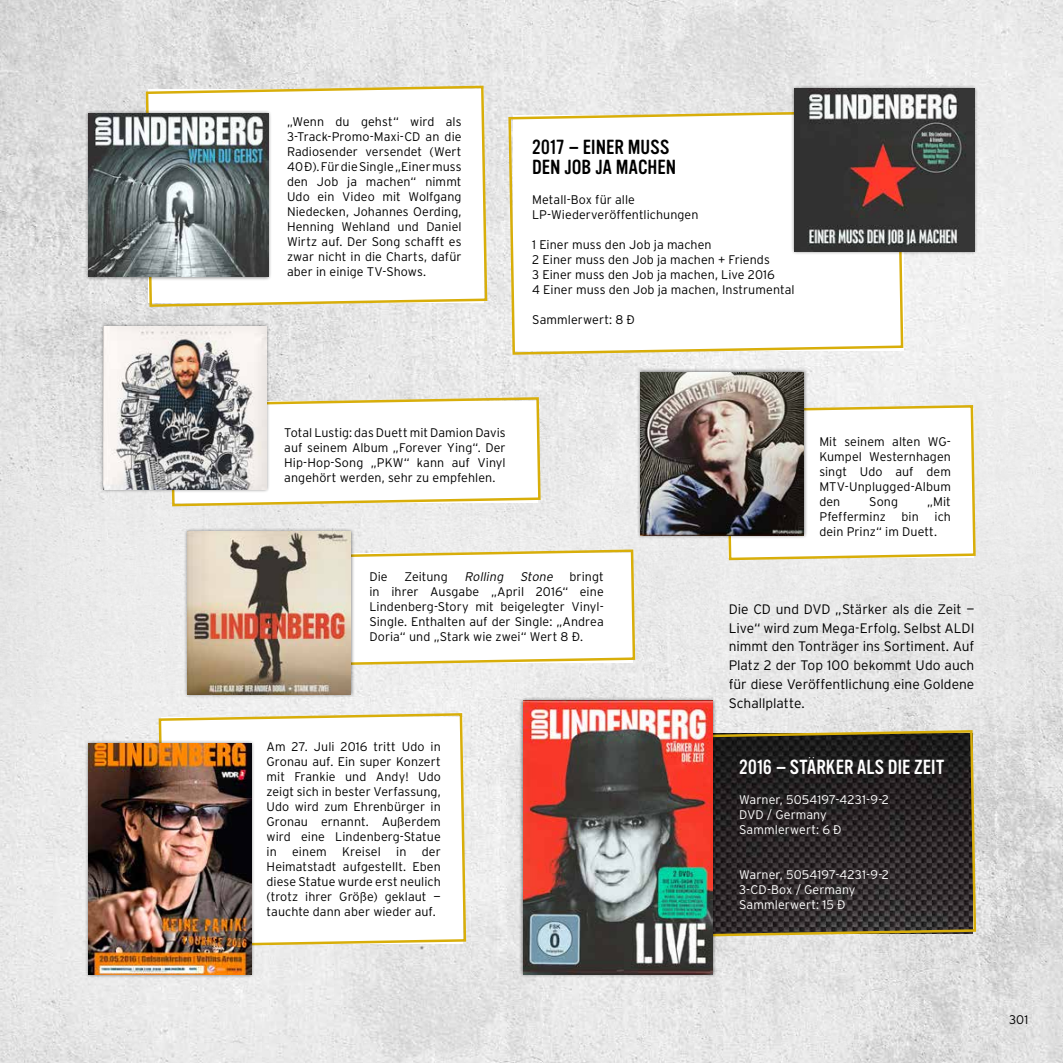
<style>
.page{position:relative;width:1063px;height:1063px;background:#fff}
.page>*{position:absolute;margin:0;border:0;box-sizing:border-box;transform-origin:0 0}
.t1{font:20px/20px "Vinyl OT";color:#000}
.t2{font:20px "Vinyl OT";letter-spacing:.005em;color:#fff}
.t3{font:300 13.75px/18.8px "Interstate";color:#000;text-align:justify}
.t4{font:300 12.5px/15px "Interstate";letter-spacing:.005em;color:#000;text-align:justify}
.t5{font:300 12.5px/15px "Interstate";letter-spacing:.005em;color:#fff}
.s1{font-style:italic}
</style>
<div class="page">
<img style="left:0;top:748px;width:1063px;height:315px">
<img style="left:0;top:0;width:1063px;height:748px">
<svg style="left:145px;top:84px;width:344px;height:224px"></svg>
<svg style="left:169px;top:396px;width:373px;height:112px"></svg>
<svg style="left:725px;top:404px;width:252px;height:157px"></svg>
<svg style="left:354px;top:548px;width:282px;height:120px"></svg>
<svg style="left:157px;top:712px;width:310px;height:236px"></svg>
<svg style="left:507px;top:109px;width:398px;height:247px"></svg>
<div style="left:85px;top:110px;width:187px;height:170px;background:#000;opacity:.5"></div>
<img style="left:89px;top:114px;width:179px;height:163px">
<div style="left:100px;top:322px;width:170px;height:171px;background:#000;opacity:.5"></div>
<img style="left:104px;top:326px;width:163px;height:163px">
<div style="left:791px;top:85px;width:187px;height:170px;background:#000;opacity:.5"></div>
<img style="left:795px;top:89px;width:179px;height:163px">
<div style="left:637px;top:368px;width:170px;height:171px;background:#000;opacity:.5"></div>
<img style="left:641px;top:372px;width:163px;height:163px">
<div style="left:184px;top:528px;width:170px;height:170px;background:#000;opacity:.5"></div>
<img style="left:188px;top:531px;width:163px;height:163px">
<div style="left:85px;top:740px;width:170px;height:238px;background:#000;opacity:.5"></div>
<img style="left:89px;top:744px;width:163px;height:230px">
<svg style="left:717px;top:729px;width:260px;height:211px;background:#35302d"></svg>
<div style="left:519px;top:697px;width:198px;height:281px;background:#000;opacity:.5"></div>
<img style="left:523px;top:700px;width:190px;height:274px">
<p class="t4" style="left:287px;top:114px;width:176px">„Wenn du gehst“ wird als 3-Track-Promo-Maxi-CD an die Radiosender versendet (Wert 40 €). Für die Single „Einer muss den Job ja machen“ nimmt Udo ein Video mit Wolfgang Niedecken, Johannes Oerding, Henning Wehland und Daniel Wirtz auf. Der Song schafft es zwar nicht in die Charts, dafür aber in einige TV-Shows.</p>
<h1 class="t1" style="left:532px;top:137px;width:145px">2017 — EINER MUSS<br>DEN JOB JA MACHEN</h1>
<p class="t4" style="left:532px;top:192px;width:168px">Metall-Box für alle<br>LP-Wiederveröffentlichungen</p>
<p class="t4" style="left:532px;top:237px;width:264px;text-align:left">1 Einer muss den Job ja machen<br>2 Einer muss den Job ja machen + Friends<br>3 Einer muss den Job ja machen, Live 2016<br>4 Einer muss den Job ja machen, Instrumental</p>
<p class="t4" style="left:532px;top:312px;width:104px">Sammlerwert: 8 €</p>
<p class="t4" style="left:284px;top:425px;width:223px">Total Lustig: das Duett mit Damion Davis auf seinem Album „Forever Ying“. Der Hip-Hop-Song „PKW“ kann auf Vinyl angehört werden, sehr zu empfehlen.</p>
<p class="t4" style="left:369px;top:569px;width:236px;text-indent:95px"><span class="s1">Rolling Stone</span> b r i n g t in ihrer Ausgabe „April 2016“ eine Lindenberg-Story mit beigelegter Vinyl-Single. Enthalten auf der Single: „Andrea Doria“ und „Stark wie zwei“ Wert 8 €.</p>
<p class="t4" style="left:369px;top:569px;width:20px">Die</p>
<p class="t4" style="left:404px;top:569px;width:45px">Zeitung</p>
<p class="t4" style="left:267px;top:739px;width:176px">Am 27. Juli 2016 tritt Udo in Gronau auf. Ein super Konzert mit Frankie und Andy! Udo zeigt sich in bester Verfassung, Udo wird zum Ehrenbürger in Gronau ernannt. Außerdem wird eine Lindenberg-Statue in einem Kreisel in der Heimatstadt aufgestellt. Eben diese Statue wurde erst neulich (trotz ihrer Größe) geklaut — tauchte dann aber wieder auf.</p>
<p class="t4" style="left:819px;top:434px;width:133px">Mit seinem alten WG-Kumpel Westernhagen singt Udo auf dem MTV-Unplugged-Album den</p>
<p class="t4" style="left:819px;top:494px;width:133px;text-indent:108px">„Mit Pfefferminz bin ich dein Prinz“ im Duett.</p>
<p class="t4" style="left:869px;top:494px;width:30px">Song</p>
<p class="t3" style="left:729px;top:600px;width:247px">Die CD und DVD „Stärker als die Zeit — Live“ wird zum Mega-Erfolg. Selbst ALDI nimmt den Tonträger ins Sortiment. Auf Platz 2 der Top 100 bekommt Udo auch für diese Veröffentlichung eine Goldene Schallplatte.</p>
<h1 class="t2" style="left:739px;top:756px;width:207px">2016 — STÄRKER ALS DIE ZEIT</h1>
<p class="t5" style="left:739px;top:792px;width:151px">Warner, 5054197-4231-9-2<br>DVD / Germany<br>Sammlerwert: 6 €</p>
<p class="t5" style="left:739px;top:867px;width:151px">Warner, 5054197-4231-9-2<br>3-CD-Box / Germany<br>Sammlerwert: 15 €</p>
<p class="t4" style="left:1009px;top:1012px;width:21px">301</p>
</div>
